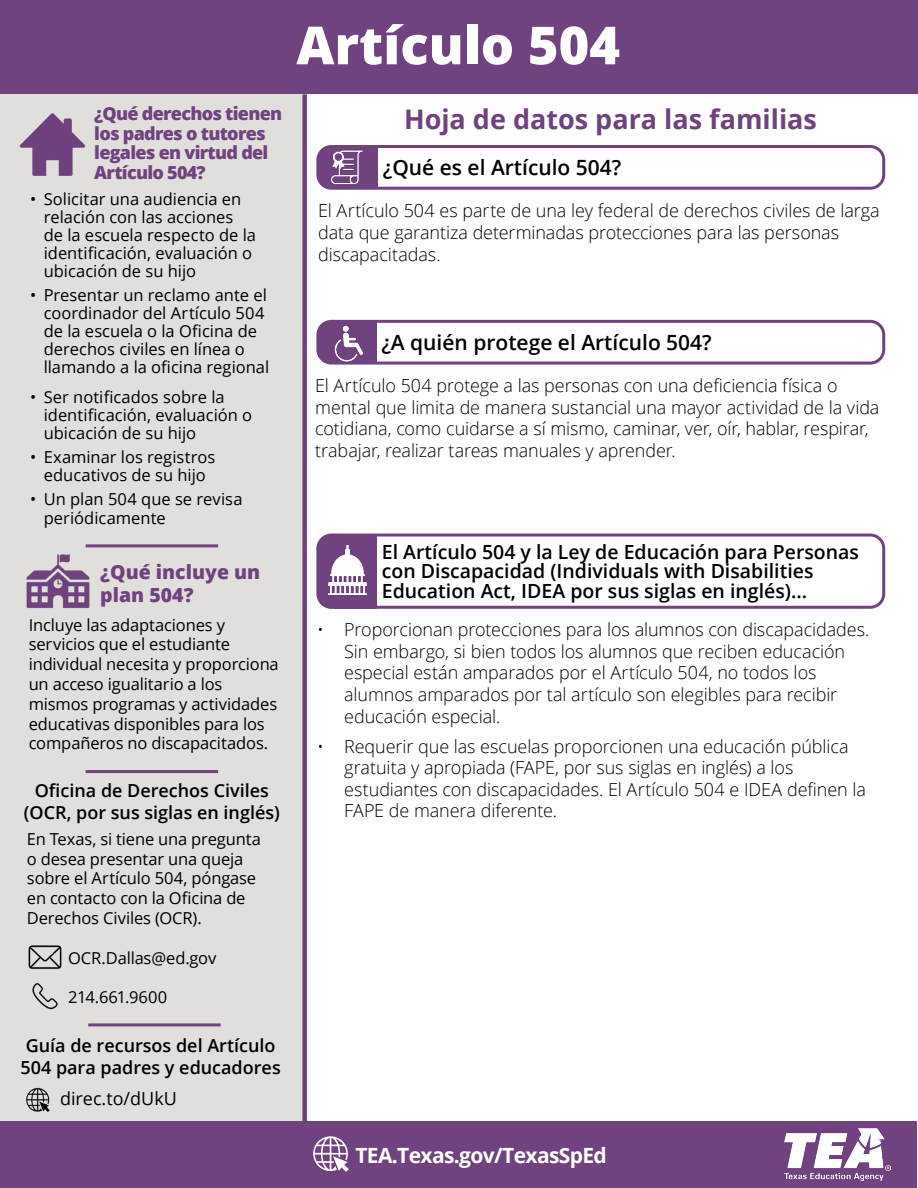
<style>
.page{position:relative;width:918px;height:1188px;background:#fff}
.page>*{position:absolute;margin:0;border:0;box-sizing:border-box;transform-origin:0 0}
.t1{font:800 52.5px "Open Sans";color:#fff}
.t2{font:700 27px "Open Sans";color:#70427f}
.t3{font:600 21px "Open Sans";color:#000}
.t4{font:700 21px "Open Sans";letter-spacing:-.03em;color:#fff}
.t5{font:600 19.5px/19.5px "Open Sans";color:#000}
.t6{font:800 19.5px/23.4px "Open Sans";color:#70427f}
.t7{font:300 18px/21.6px "Open Sans";letter-spacing:-.005em;color:#000}
.t8{font:600 18px/21.6px "Open Sans";color:#000;text-align:center}
.t9{font:800 18px/19.5px "Open Sans";letter-spacing:-.04em;color:#70427f}
.t10{font:18px "Open Sans";color:#000}
.t11{font:16.5px/18px "Open Sans";color:#000}
</style>
<div class="page">
<div style="left:316px;top:145px;width:569px;height:45px;border:3px solid #70427f;border-radius:14px"></div>
<div style="left:316px;top:320px;width:569px;height:45px;border:3px solid #70427f;border-radius:14px"></div>
<div style="left:317px;top:321px;width:59px;height:42px;background:#70427f;border-radius:14px"></div>
<div style="left:0;top:0;width:918px;height:94px;background:#70427f"></div>
<div style="left:0;top:94px;width:304px;height:1094px;background:#e0dfdb"></div>
<div style="left:302px;top:94px;width:5px;height:1029px;background:#704280"></div>
<hr style="left:88px;top:1023px;width:133px;height:3px;background:#70427f">
<hr style="left:86px;top:770px;width:132px;height:3px;background:#70427f">
<hr style="left:86px;top:544px;width:132px;height:3px;background:#70427f">
<img style="left:19px;top:113px;width:67px;height:63px">
<img style="left:26px;top:554px;width:64px;height:54px">
<img style="left:32px;top:983px;width:26px;height:26px">
<img style="left:28px;top:945px;width:34px;height:24px">
<img style="left:26px;top:1087px;width:24px;height:25px">
<div style="left:319px;top:146px;width:59px;height:42px;background:#70427f;border-radius:14px"></div>
<div style="left:335px;top:147px;width:43px;height:41px;background:#70427f"></div>
<img style="left:320px;top:148px;width:43px;height:38px">
<div style="left:334px;top:321px;width:42px;height:42px;background:#70427f"></div>
<img style="left:320px;top:325px;width:43px;height:38px">
<div style="left:316px;top:534px;width:569px;height:75px;border:3px solid #70427f;border-radius:14px"></div>
<div style="left:318px;top:535px;width:59px;height:74px;background:#70427f;border-radius:14px"></div>
<div style="left:334px;top:535px;width:43px;height:74px;background:#70427f"></div>
<img style="left:316px;top:541px;width:52px;height:57px">
<div style="left:0;top:1122px;width:916px;height:66px;background:#70427f"></div>
<svg style="left:313px;top:1136px;width:36px;height:36px"></svg>
<img style="left:784px;top:1129px;width:106px;height:52px">
<h1 class="t1" style="left:296px;top:5px;width:325px">Artículo 504</h1>
<h2 class="t9" style="left:94px;top:103px;width:189px">¿Qué derechos tienen los padres o tutores legales en virtud del<br>Artículo 504?</h2>
<p class="t11" style="left:44px;top:189px;width:214px;text-indent:-13px">• Solicitar una audiencia en relación con las acciones de la escuela respecto de la identificación, evaluación o ubicación de su hijo</p>
<p class="t11" style="left:44px;top:285px;width:227px;text-indent:-13px">• Presentar un reclamo ante el coordinador del Artículo 504 de la escuela o la Oficina de derechos civiles en línea o llamando a la oficina regional</p>
<p class="t11" style="left:44px;top:387px;width:210px;text-indent:-13px">• Ser notificados sobre la identificación, evaluación o ubicación de su hijo</p>
<p class="t11" style="left:30px;top:447px;width:187px;text-align:center">• Examinar los registros educativos de su hijo</p>
<p class="t11" style="left:44px;top:488px;width:200px;line-height:19.8px;text-indent:-14px">• Un plan 504 que se revisa periódicamente</p>
<h2 class="t6" style="left:100px;top:559px;width:161px">¿Qué incluye un plan 504?</h2>
<p class="t11" style="left:29px;top:615px;width:198px">Incluye las adaptaciones y</p>
<p class="t11" style="left:29px;top:634px;width:252px;line-height:19.8px">servicios que el estudiante individual necesita y proporciona un acceso igualitario a los mismos programas y actividades educativas disponibles para los compañeros no discapacitados.</p>
<h2 class="t8" style="left:24px;top:780px;width:258px">Oficina de Derechos Civiles (OCR, por sus siglas en inglés)</h2>
<p class="t11" style="left:27px;top:829px;width:236px">En Texas, si tiene una pregunta</p>
<p class="t11" style="left:27px;top:849px;width:218px">o desea presentar una queja</p>
<p class="t11" style="left:27px;top:869px;width:231px">sobre el Artículo 504, póngase</p>
<p class="t11" style="left:27px;top:889px;width:220px">en contacto con la Oficina de</p>
<p class="t11" style="left:27px;top:908px;width:176px">Derechos Civiles (OCR).</p>
<p class="t11" style="left:68px;top:948px;width:150px">OCR.Dallas@ed.gov</p>
<p class="t11" style="left:68px;top:988px;width:101px">214.661.9600</p>
<p class="t8" style="left:20px;top:1035px;width:262px;text-align:left">Guía de recursos del Artículo<br>504 para padres y educadores</p>
<p class="t10" style="left:60px;top:1086px;width:118px">direc.to/dUkU</p>
<h2 class="t2" style="left:404px;top:100px;width:414px">Hoja de datos para las familias</h2>
<h3 class="t3" style="left:383px;top:153px;width:240px">¿Qué es el Artículo 504?</h3>
<p class="t7" style="left:318px;top:200px;width:563px">El Artículo 504 es parte de una ley federal de derechos civiles de larga data que garantiza determinadas protecciones para las personas discapacitadas.</p>
<h3 class="t3" style="left:381px;top:328px;width:332px">¿A quién protege el Artículo 504?</h3>
<p class="t7" style="left:315px;top:374px;width:524px">El Artículo 504 protege a las personas con una deficiencia física o</p>
<p class="t7" style="left:315px;top:396px;width:566px">mental que limita de manera sustancial una mayor actividad de la vida cotidiana, como cuidarse a sí mismo, caminar, ver, oír, hablar, respirar, trabajar, realizar tareas manuales y aprender.</p>
<h3 class="t5" style="left:382px;top:542px;width:479px">El Artículo 504 y la Ley de Educación para Personas con Discapacidad (Individuals with Disabilities<br>Education Act, IDEA por sus siglas en inglés)...</h3>
<p class="t7" style="left:344px;top:618px;width:527px;text-indent:-27px">• Proporcionan protecciones para los alumnos con discapacidades.<br>Sin embargo, si bien todos los alumnos que reciben educación especial están amparados por el Artículo 504, no todos los alumnos amparados por tal artículo son elegibles para recibir educación especial.</p>
<p class="t7" style="left:344px;top:735px;width:506px;text-indent:-27px">• Requerir que las escuelas proporcionen una educación pública gratuita y apropiada (FAPE, por sus siglas en inglés) a los</p>
<p class="t7" style="left:344px;top:778px;width:523px">estudiantes con discapacidades. El Artículo 504 e IDEA definen la</p>
<p class="t7" style="left:344px;top:800px;width:214px">FAPE de manera diferente.</p>
<p class="t4" style="left:355px;top:1140px;width:253px">TEA.Texas.gov/TexasSpEd</p>
</div>
